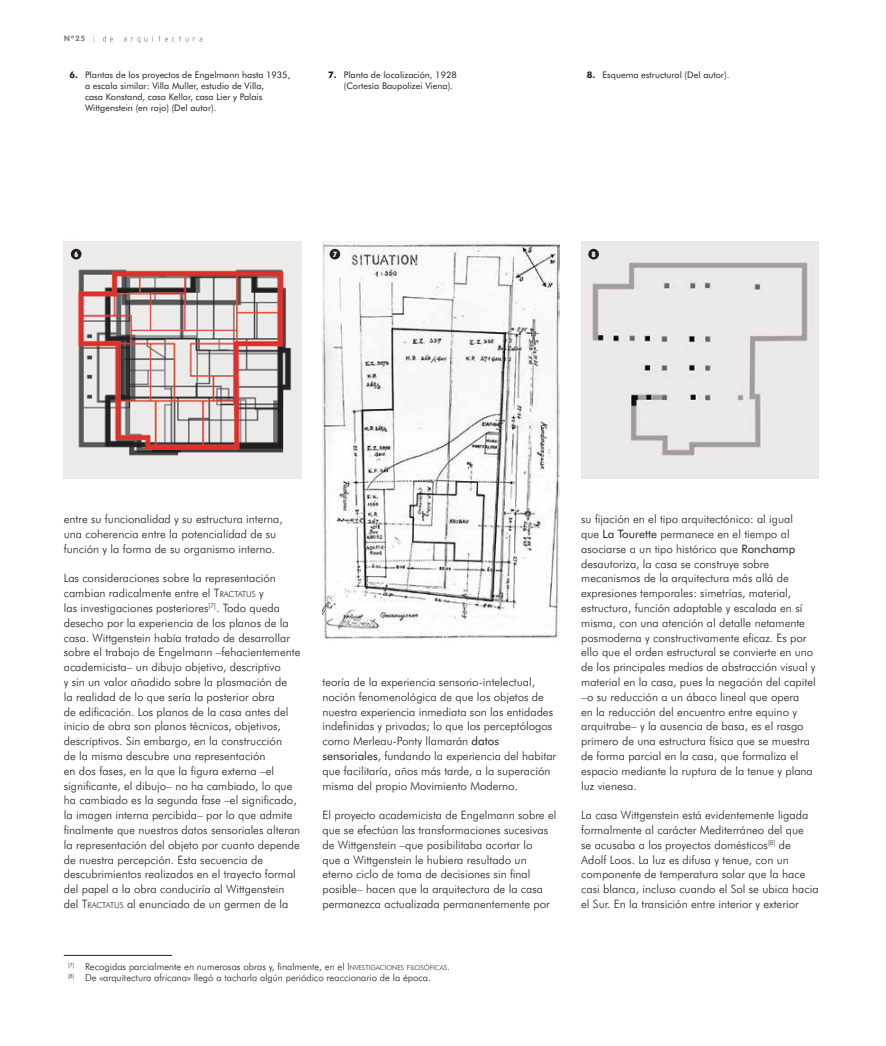
<style>
.page{position:relative;width:886px;height:1046px;background:#fff}
.page>*{position:absolute;margin:0;border:0;box-sizing:border-box;transform-origin:0 0}
.t1{font:300 11.5px/14.8px "Futura BT";color:#231f20}
.t2{font:300 9.75px/11.6px "Futura BT";color:#231f20}
.t3{font:9px/10.9px "Futura BT";color:#231f20}
.t4{font:700 7.5px "Futura BT";color:#808285}
.t5{font:900 condensed 7.5px "Futura BT";color:#fff}
.s1{font-weight:300}
.s2{font-weight:700}
.s3{font-style:inherit}
.s4{font-size:8.12px}
.s5{font-weight:400}
.s6{font-size:6.75px}
</style>
<div class="page">
<svg style="left:103px;top:36px;width:99px;height:7px"></svg>
<img style="left:64px;top:242px;width:237px;height:236px">
<img style="left:322px;top:242px;width:238px;height:397px">
<img style="left:581px;top:242px;width:238px;height:236px">
<hr style="left:64px;top:955px;width:108px;height:1px;background:#231f20">
<div style="left:71px;top:249px;width:10px;height:10px;background:#231f20;border-radius:50%"></div>
<div style="left:330px;top:249px;width:10px;height:10px;background:#231f20;border-radius:50%"></div>
<div style="left:588px;top:249px;width:11px;height:10px;background:#231f20;border-radius:50%"></div>
<p class="t4" style="left:64px;top:34px;width:34px">Nº25 <span class="s1">|</span></p>
<p class="t3" style="left:85px;top:69px;width:207px;text-indent:-16px"><span class="s2">6.</span> Plantas de los proyectos de Engelmann hasta 1935, a escala similar: Villa Muller, estudio de Villa,<br>casa Konstand, casa Kellor, casa Lier y Palais Wittgenstein (en rojo) (Del autor).</p>
<p class="t3" style="left:344px;top:69px;width:114px;text-indent:-16px"><span class="s2">7.</span> Planta de localización, 1928 (Cortesía Baupolizei Viena).</p>
<p class="t3" style="left:587px;top:69px;width:144px"><span class="s2">8.</span> Esquema estructural (Del autor).</p>
<p class="t5" style="left:74px;top:250px;width:5px">6</p>
<p class="t5" style="left:333px;top:250px;width:5px">7</p>
<p class="t5" style="left:592px;top:250px;width:5px">8</p>
<p class="t1" style="left:64px;top:511px;width:220px">entre su funcionalidad y su estructura interna, una coherencia entre la potencialidad de su función y la forma de su organismo interno.</p>
<p class="t1" style="left:64px;top:570px;width:238px">Las consideraciones sobre la representación cambian radicalmente entre el <span class="s3">T</span><span class="s4">RACTATUS</span> y<br>las investigaciones posteriores<sup>[7]</sup>. Todo queda desecho por la experiencia de los planos de la casa. Wittgenstein había tratado de desarrollar sobre el trabajo de Engelmann –fehacientemente academicista– un dibujo objetivo, descriptivo<br>y sin un valor añadido sobre la plasmación de<br>la realidad de lo que sería la posterior obra<br>de edificación. Los planos de la casa antes del inicio de obra son planos técnicos, objetivos, descriptivos. Sin embargo, en la construcción<br>de la misma descubre una representación<br>en dos fases, en la que la figura externa –el significante, el dibujo– no ha cambiado, lo que ha cambiado es la segunda fase –el significado, la imagen interna percibida– por lo que admite finalmente que nuestros datos sensoriales alteran la representación del objeto por cuanto depende de nuestra percepción. Esta secuencia de descubrimientos realizados en el trayecto formal del papel a la obra conduciría al Wittgenstein del <span class="s3">T</span><span class="s4">RACTATUS</span> al enunciado de un germen de la</p>
<p class="t1" style="left:322px;top:674px;width:235px">teoría de la experiencia sensorio-intelectual, noción fenomenológica de que los objetos de nuestra experiencia inmediata son las entidades indefinidas y privadas; lo que los perceptólogos como Merleau-Ponty llamarán <span class="s5">datos sensoriales</span>, fundando la experiencia del habitar que facilitaría, años más tarde, a la superación misma del propio Movimiento Moderno.</p>
<p class="t1" style="left:322px;top:807px;width:235px">El proyecto academicista de Engelmann sobre el que se efectúan las transformaciones sucesivas de Wittgenstein –que posibilitaba acortar lo<br>que a Wittgenstein le hubiera resultado un eterno ciclo de toma de decisiones sin final posible– hacen que la arquitectura de la casa permanezca actualizada permanentemente por</p>
<p class="t2" style="left:68px;top:960px;width:383px"><sup>[7]</sup> Recogidas parcialmente en numerosas obras y, finalmente, en el <span class="s3">I</span> <span class="s6">NVESTIGACIONES FILOSÓFICAS</span>. <sup>[8]</sup> De «arquitectura africana» llegó a tacharla algún periódico reaccionario de la época.</p>
<p class="t1" style="left:581px;top:511px;width:236px">su fijación en el tipo arquitectónico: al igual<br>que <span class="s5">La Tourette</span> permanece en el tiempo al asociarse a un tipo histórico que <span class="s5">Ronchamp </span>desautoriza, la casa se construye sobre mecanismos de la arquitectura más allá de expresiones temporales: simetrías, material, estructura, función adaptable y escalada en sí misma, con una atención al detalle netamente posmoderna y constructivamente eficaz. Es por ello que el orden estructural se convierte en uno de los principales medios de abstracción visual y material en la casa, pues la negación del capitel –o su reducción a un ábaco lineal que opera<br>en la reducción del encuentro entre equino y arquitrabe– y la ausencia de basa, es el rasgo primero de una estructura física que se muestra de forma parcial en la casa, que formaliza el espacio mediante la ruptura de la tenue y plana luz vienesa.</p>
<p class="t1" style="left:581px;top:807px;width:239px">La casa Wittgenstein está evidentemente ligada formalmente al carácter Mediterráneo del que<br>se acusaba a los proyectos domésticos<sup>[8]</sup> de Adolf Loos. La luz es difusa y tenue, con un componente de temperatura solar que la hace casi blanca, incluso cuando el Sol se ubica hacia el Sur. En la transición entre interior y exterior</p>
</div>
